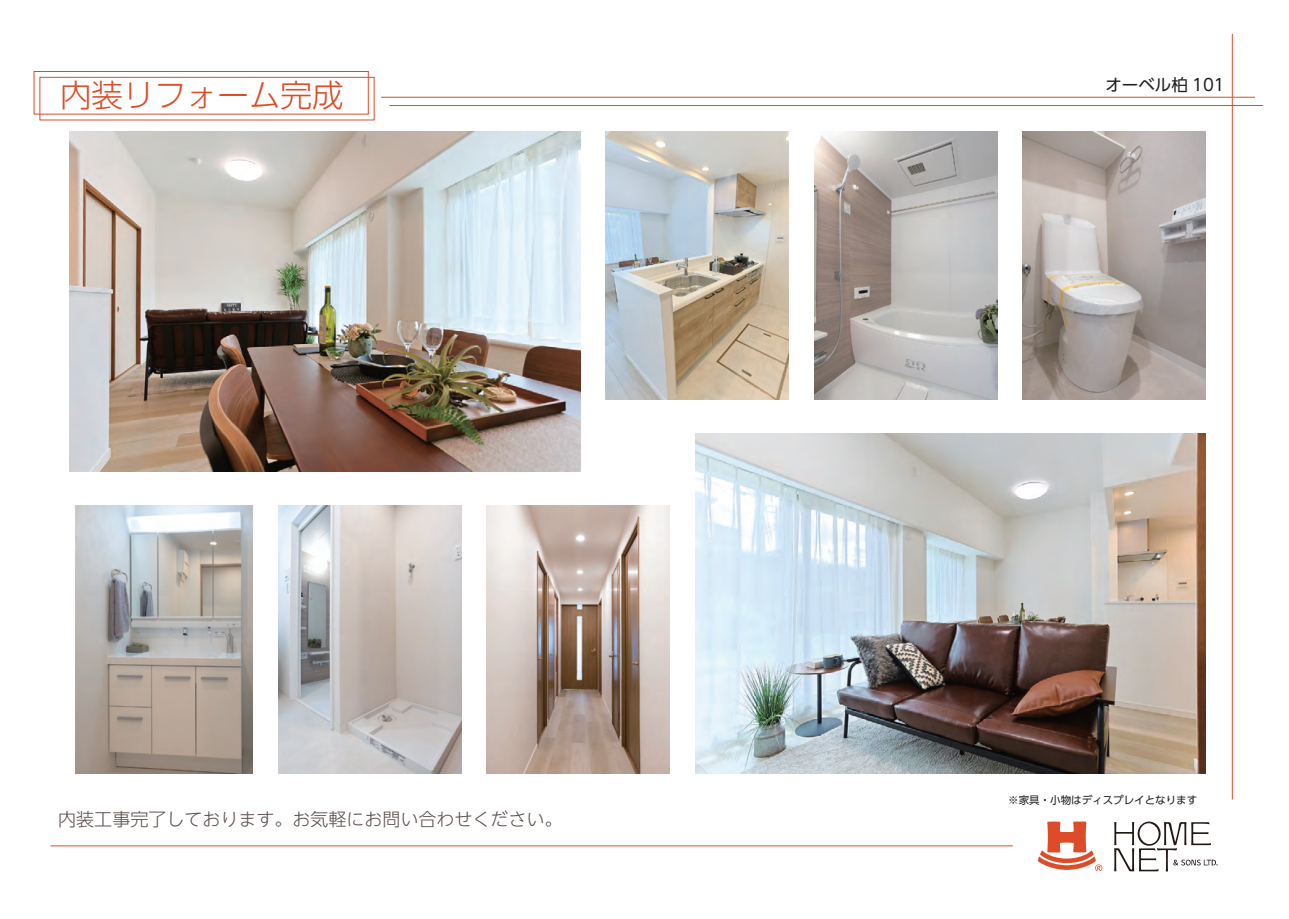
<style>
.page{position:relative;width:1289px;height:919px;background:#fff}
.page>*{position:absolute;margin:0;border:0;box-sizing:border-box;transform-origin:0 0}
.t1{font:300 31.5px "UD Shin Go Pro";color:#dc4c27}
.t2{font:300 18px "UD Shin Go NT Pro";color:#5c504c}
.t3{font:16.5px "UD Shin Go Pro";color:#231f20}
.t4{font:10.5px "UD Shin Go Pro";color:#231f20}
</style>
<div class="page">
<hr style="left:381px;top:97px;width:873px;height:1px;background:#dc4c27">
<hr style="left:389px;top:105px;width:874px;height:1px;background:#dc4c27">
<hr style="left:51px;top:845px;width:961px;height:1px;background:#dc4c27">
<div style="left:34px;top:71px;width:334px;height:43px;border:1px solid #dc4c27"></div>
<div style="left:39px;top:77px;width:335px;height:43px;border:1px solid #dc4c27"></div>
<svg style="left:1037px;top:821px;width:65px;height:50px"></svg>
<svg style="left:1114px;top:821px;width:103px;height:50px"></svg>
<hr style="left:1231px;top:34px;width:1px;height:765px;background:#dc4c27">
<img style="left:606px;top:131px;width:182px;height:269px">
<img style="left:70px;top:131px;width:510px;height:340px">
<img style="left:75px;top:505px;width:178px;height:268px">
<img style="left:278px;top:505px;width:183px;height:268px">
<img style="left:814px;top:131px;width:183px;height:269px">
<img style="left:487px;top:505px;width:182px;height:268px">
<img style="left:695px;top:433px;width:510px;height:340px">
<img style="left:1022px;top:131px;width:183px;height:269px">
<h1 class="t1" style="left:60px;top:69px;width:285px">内装リフォーム完成</h1>
<p class="t2" style="left:58px;top:804px;width:506px">内装工事完了しております。お気軽にお問い合わせください。</p>
<p class="t3" style="left:1105px;top:71px;width:121px">オーベル柏 101</p>
<p class="t4" style="left:1008px;top:791px;width:190px">※家具・小物はディスプレイとなります</p>
</div>
